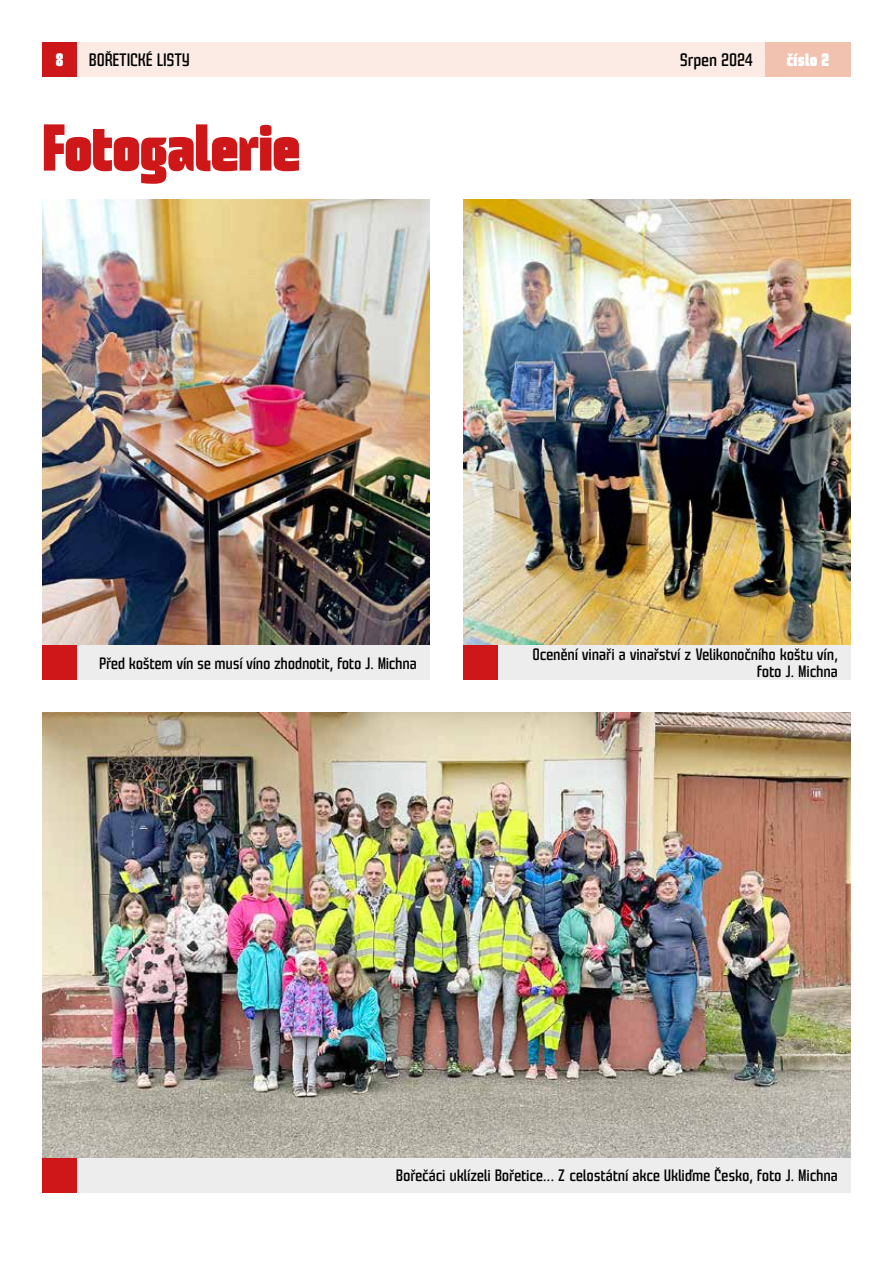
<style>
.page{position:relative;width:893px;height:1263px;background:#fff}
.page>*{position:absolute;margin:0;border:0;box-sizing:border-box;transform-origin:0 0}
.t1{font:700 66px "Fenix 23";letter-spacing:-.005em;color:#cd1719}
.t2{font:18px "Fenix 23";letter-spacing:.025em;color:#000}
.t3{font:700 18px "Fenix 23";letter-spacing:.025em;color:#fff}
.t4{font:16.5px/16.5px "Fenix 23";letter-spacing:.025em;color:#000;text-align:right}
</style>
<div class="page">
<div style="left:765px;top:43px;width:85px;height:34px;background:#f1c2af"></div>
<div style="left:77px;top:43px;width:688px;height:34px;background:#fbebe4"></div>
<div style="left:43px;top:43px;width:34px;height:34px;background:#cd1719"></div>
<img style="left:43px;top:712px;width:807px;height:446px">
<div style="left:77px;top:1158px;width:773px;height:34px;background:#ededed"></div>
<div style="left:43px;top:1158px;width:34px;height:34px;background:#cd1719"></div>
<img style="left:43px;top:199px;width:386px;height:447px">
<div style="left:77px;top:646px;width:352px;height:34px;background:#ededed"></div>
<div style="left:43px;top:646px;width:34px;height:34px;background:#cd1719"></div>
<img style="left:463px;top:199px;width:387px;height:447px">
<div style="left:497px;top:646px;width:353px;height:34px;background:#ededed"></div>
<div style="left:463px;top:646px;width:34px;height:34px;background:#cd1719"></div>
<p class="t3" style="left:56px;top:50px;width:9px">8</p>
<p class="t2" style="left:89px;top:51px;width:102px">BOŘETICKÉ LISTY</p>
<p class="t2" style="left:680px;top:51px;width:74px">Srpen 2024</p>
<p class="t3" style="left:787px;top:50px;width:44px">číslo 2</p>
<h1 class="t1" style="left:43px;top:114px;width:259px">Fotogalerie</h1>
<p class="t4" style="left:100px;top:655px;width:319px">Před koštem vín se musí víno zhodnotit, foto J. Michna</p>
<p class="t4" style="left:533px;top:647px;width:306px">Ocenění vinaři a vinařství z Velikonočního koštu vín, foto J. Michna</p>
<p class="t4" style="left:396px;top:1168px;width:443px">Bořečáci uklízeli Bořetice... Z celostátní akce Ukliďme Česko, foto J. Michna</p>
</div>
